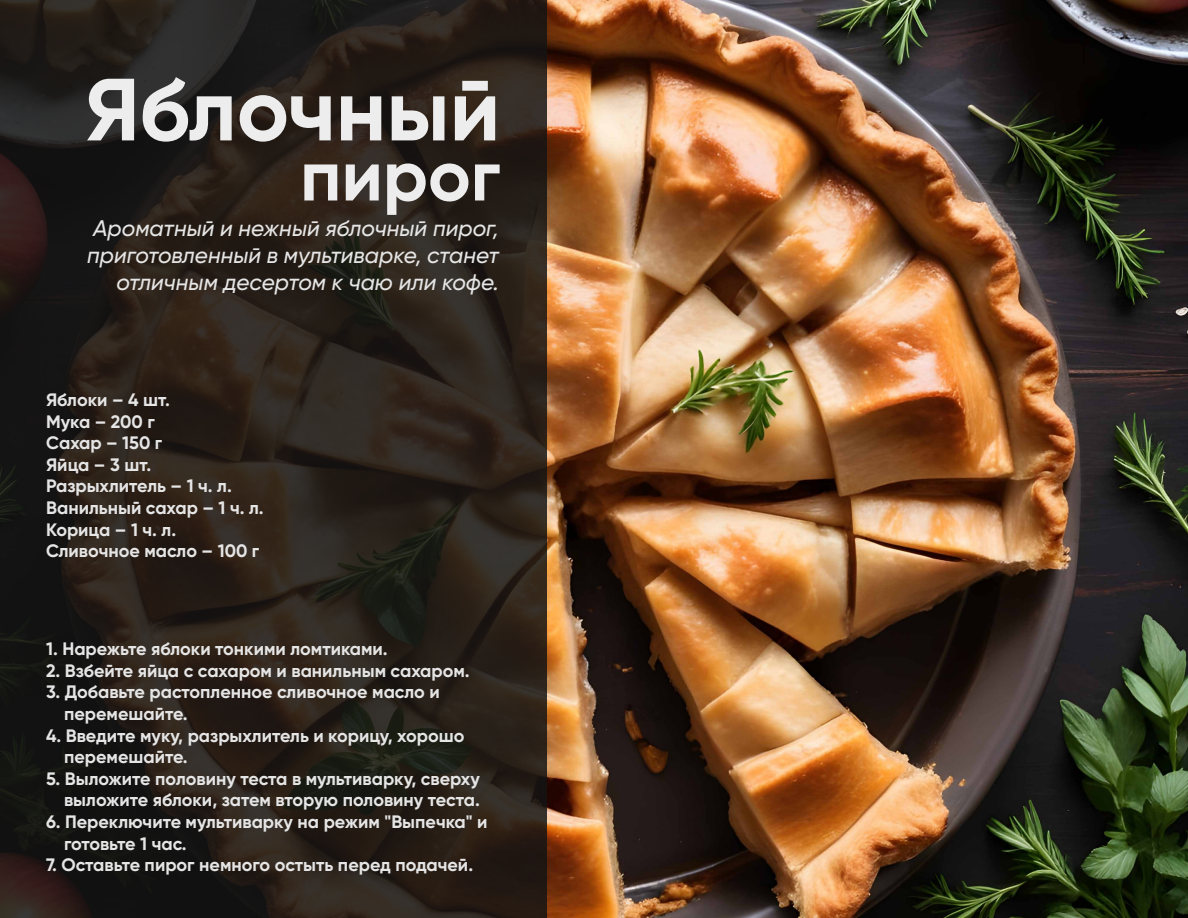
<style>
.page{position:relative;width:1188px;height:918px;background:#fff}
.page>*{position:absolute;margin:0;border:0;box-sizing:border-box;transform-origin:0 0}
.t1{font:700 88.2px "Gilroy";color:#ededed}
.t2{font:700 72px "Gilroy";color:#ededed}
.t3{font:italic 500 22.5px/27px "Gilroy";color:#e5e5e5;text-align:right}
.t4{font:700 18px/21.6px "Gilroy";color:#e5e5e5}
</style>
<div class="page">
<img style="left:546px;top:0;width:642px;height:918px">
<svg style="left:0;top:0;width:546px;height:918px;background:#251f19"></svg>
<h1 class="t1" style="left:85px;top:54px;width:417px">Яблочный</h1>
<h2 class="t2" style="left:300px;top:130px;width:202px">пирог</h2>
<p class="t3" style="left:87px;top:215px;width:413px">Ароматный и нежный яблочный пирог, приготовленный в мультиварке, станет отличным десертом к чаю или кофе.</p>
<p class="t4" style="left:46px;top:389px;width:219px">Яблоки – 4 шт.<br>Мука – 200 г<br>Сахар – 150 г<br>Яйца – 3 шт.<br>Разрыхлитель – 1 ч. л.<br>Ванильный сахар – 1 ч. л.<br>Корица – 1 ч. л.<br>Сливочное масло – 100 г</p>
<p class="t4" style="left:46px;top:638px;width:343px">1. Нарежьте яблоки тонкими ломтиками.</p>
<p class="t4" style="left:46px;top:660px;width:425px">2. Взбейте яйца с сахаром и ванильным сахаром.</p>
<p class="t4" style="left:64px;top:681px;width:377px;text-indent:-18px">3. Добавьте растопленное сливочное масло и перемешайте.</p>
<p class="t4" style="left:64px;top:724px;width:402px;text-indent:-18px">4. Введите муку, разрыхлитель и корицу, хорошо перемешайте.</p>
<p class="t4" style="left:46px;top:768px;width:435px;text-align:right">5. Выложите половину теста в мультиварку, сверху выложите яблоки, затем вторую половину теста.</p>
<p class="t4" style="left:64px;top:811px;width:425px;text-indent:-18px">6. Переключите мультиварку на режим "Выпечка" и готовьте 1 час.</p>
<p class="t4" style="left:46px;top:854px;width:429px">7. Оставьте пирог немного остыть перед подачей.</p>
</div>
